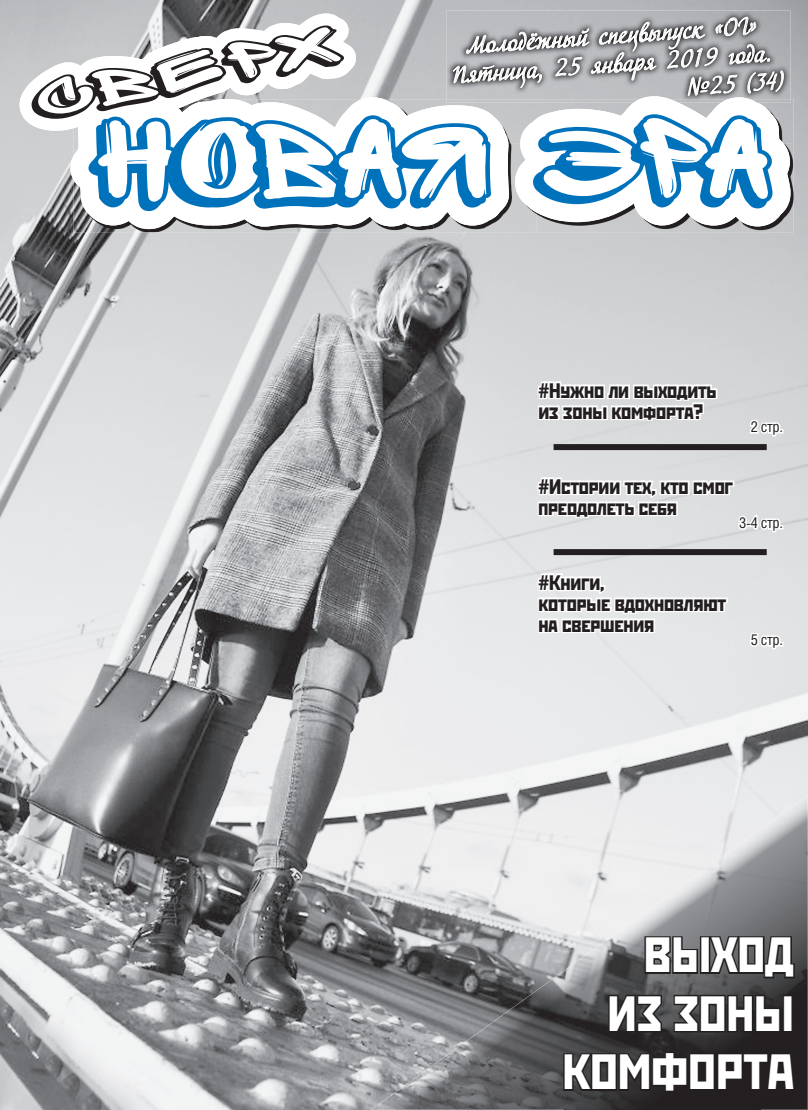
<style>
.page{position:relative;width:808px;height:1110px;background:#fff}
.page>*{position:absolute;margin:0;border:0;box-sizing:border-box;transform-origin:0 0}
.t1{font:49.5px/58.5px "Stenberg ITC";letter-spacing:.01em;color:#fff;text-align:right}
.t2{font:24px "Adventure";color:#fff;scale:.96 1}
.t3{font:21px/21px "Stenberg ITC";letter-spacing:-.01em;color:#231f20}
.t4{font:15px "Helios Cond";letter-spacing:-.02em;color:#231f20}
</style>
<div class="page">
<img style="left:0;top:0;width:808px;height:1110px">
<svg style="left:20px;top:13px;width:336px;height:118px;fill:#c2c3c5"></svg>
<img style="left:73px;top:229px;width:52px;height:3px">
<img style="left:485px;top:229px;width:51px;height:3px">
<img style="left:742px;top:143px;width:52px;height:89px">
<img style="left:125px;top:229px;width:308px;height:3px">
<img style="left:433px;top:229px;width:52px;height:3px">
<img style="left:536px;top:229px;width:206px;height:3px">
<svg style="left:70px;top:96px;width:720px;height:133px"></svg>
<svg style="left:84px;top:114px;width:692px;height:100px"></svg>
<svg style="left:32px;top:25px;width:312px;height:94px"></svg>
<img style="left:446px;top:11px;width:344px;height:92px">
<svg style="left:453px;top:17px;width:331px;height:88px;background:#a7a8ab"></svg>
<div style="left:554px;top:444px;width:213px;height:6px;background:#231f20"></div>
<div style="left:554px;top:549px;width:213px;height:6px;background:#231f20"></div>
<svg style="left:536px;top:378px;width:183px;height:49px"></svg>
<svg style="left:747px;top:418px;width:36px;height:20px"></svg>
<svg style="left:536px;top:471px;width:247px;height:63px"></svg>
<svg style="left:536px;top:570px;width:193px;height:70px"></svg>
<svg style="left:748px;top:631px;width:35px;height:20px"></svg>
<img style="left:711px;top:900px;width:48px;height:209px">
<img style="left:614px;top:953px;width:97px;height:156px">
<img style="left:566px;top:970px;width:48px;height:139px">
<img style="left:372px;top:1074px;width:46px;height:1px">
<img style="left:613px;top:864px;width:98px;height:70px">
<img style="left:565px;top:934px;width:49px;height:36px">
<img style="left:370px;top:1075px;width:1px;height:35px">
<img style="left:565px;top:1109px;width:194px;height:1px">
<img style="left:710px;top:795px;width:98px;height:105px">
<img style="left:662px;top:865px;width:49px;height:35px">
<img style="left:589px;top:900px;width:73px;height:53px">
<img style="left:759px;top:900px;width:49px;height:210px">
<img style="left:467px;top:970px;width:98px;height:140px">
<img style="left:565px;top:952px;width:25px;height:18px">
<img style="left:419px;top:1040px;width:49px;height:70px">
<img style="left:371px;top:1075px;width:48px;height:35px">
<svg style="left:643px;top:934px;width:153px;height:46px;background:#4d4c4e"></svg>
<svg style="left:607px;top:992px;width:56px;height:42px;background:#343233"></svg>
<svg style="left:672px;top:993px;width:123px;height:41px;background:#302d2e"></svg>
<svg style="left:562px;top:1050px;width:235px;height:44px;background:#292627"></svg>
<p class="t2" style="left:466px;top:31px;width:305px;rotate:-4deg">Молодёжный спецвыпуск «ОГ»</p>
<p class="t2" style="left:451px;top:61px;width:334px;rotate:-4deg">Пятница, 25 января 2019 года.</p>
<p class="t2" style="left:686px;top:73px;width:103px;rotate:-4deg">№25 (34)</p>
<p class="t3" style="left:539px;top:380px;width:179px">#Нужно ли выходить из зоны комфорта?</p>
<p class="t4" style="left:751px;top:418px;width:34px">2 стр.</p>
<p class="t3" style="left:539px;top:476px;width:196px">#Истории тех, кто смог преодолеть себя</p>
<p class="t4" style="left:739px;top:514px;width:45px">3-4 стр.</p>
<p class="t3" style="left:539px;top:572px;width:189px">#Книги,<br>которые вдохновляют на свершения</p>
<p class="t4" style="left:751px;top:631px;width:34px">5 стр.</p>
<h1 class="t1" style="left:563px;top:926px;width:232px">ВЫХОД<br>ИЗ ЗОНЫ<br>КОМФОРТА</h1>
</div>
